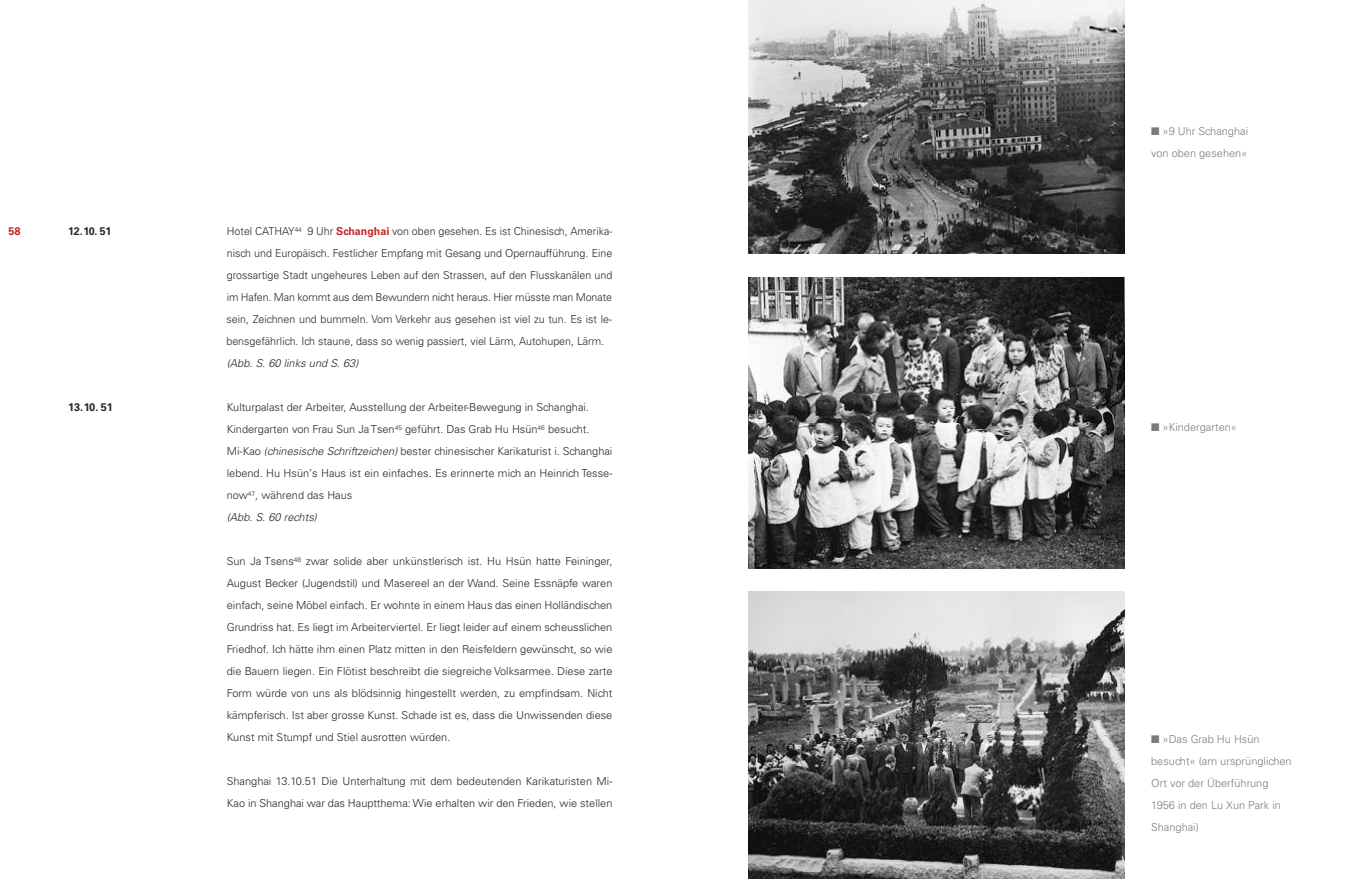
<style>
.page{position:relative;width:1361px;height:879px;background:#fff}
.page>*{position:absolute;margin:0;border:0;box-sizing:border-box;transform-origin:0 0}
.t1{font:300 11px/22px "Univers CE";color:#272627;text-align:justify}
.t2{font:300 11px/22px "Univers CE";color:#7d7d7d}
.t3{font:italic 300 11px "Univers CE";letter-spacing:.005em;color:#272627}
.t4{font:700 11px "Univers CE";color:#272627}
.t5{font:700 11px "Univers CE";color:#c4252a}
.s1{font-weight:700;color:#c4252a}
.s2{font-style:italic}
</style>
<div class="page">
<img style="left:748px;top:592px;width:376px;height:287px">
<img style="left:748px;top:0;width:376px;height:254px">
<img style="left:748px;top:277px;width:376px;height:292px">
<p class="t5" style="left:9px;top:224px;width:14px">58</p>
<p class="t4" style="left:68px;top:224px;width:45px">12.10. 51</p>
<p class="t1" style="left:226px;top:220px;width:387px">Hotel CATHAY<sup>44</sup> 9 Uhr <span class="s1">Schanghai</span> von oben gesehen. Es ist Chinesisch, Amerika&shy;nisch und Europäisch. Festlicher Empfang mit Gesang und Opernaufführung. Eine grossartige Stadt ungeheures Leben auf den Strassen, auf den Flusskanälen und im Hafen. Man kommt aus dem Bewundern nicht heraus. Hier müsste man Monate sein, Zeichnen und bummeln. Vom Verkehr aus gesehen ist viel zu tun. Es ist le&shy;bensgefährlich. Ich staune, dass so wenig passiert, viel Lärm, Autohupen, Lärm.</p>
<p class="t3" style="left:227px;top:357px;width:133px">(Abb. S. 60 links und S. 63)</p>
<p class="t4" style="left:68px;top:400px;width:46px">13.10. 51</p>
<p class="t1" style="left:227px;top:396px;width:387px;text-align:left">Kulturpalast der Arbeiter, Ausstellung der Arbeiter-Bewegung in Schanghai.<br>Kindergarten von Frau Sun Ja Tsen<sup>45</sup> geführt. Das Grab Hu Hsün<sup>46</sup> besucht.<br>Mi-Kao <span class="s2">(chinesische Schriftzeichen)</span> bester chinesischer Karikaturist i. Schanghai lebend. Hu Hsün’s Haus ist ein einfaches. Es erinnerte mich an Heinrich Tesse&shy;now<sup>47</sup>, während das Haus<br><span class="s2">(Abb. S. 60 rechts)</span></p>
<p class="t1" style="left:227px;top:550px;width:387px">Sun Ja Tsens<sup>48</sup> zwar solide aber unkünstlerisch ist. Hu Hsün hatte Feininger, August Becker (Jugendstil) und Masereel an der Wand. Seine Essnäpfe waren einfach, seine Möbel einfach. Er wohnte in einem Haus das einen Holländischen Grundriss hat. Es liegt im Arbeiterviertel. Er liegt leider auf einem scheusslichen Friedhof. Ich hätte ihm einen Platz mitten in den Reisfeldern gewünscht, so wie die Bauern liegen. Ein Flötist beschreibt die siegreiche Volksarmee. Diese zarte Form würde von uns als blödsinnig hingestellt werden, zu empfindsam. Nicht kämpferisch. Ist aber grosse Kunst. Schade ist es, dass die Unwissenden diese Kunst mit Stumpf und Stiel ausrotten würden.</p>
<p class="t1" style="left:227px;top:770px;width:387px">Shanghai 13.10.51 Die Unterhaltung mit dem bedeutenden Karikaturisten Mi-<br>Kao in Shanghai war das Hauptthema: Wie erhalten wir den Frieden, wie stellen</p>
<p class="t2" style="left:1151px;top:120px;width:98px">■ »9 Uhr Schanghai von oben gesehen«</p>
<p class="t2" style="left:1151px;top:416px;width:87px">■ »Kindergarten«</p>
<p class="t2" style="left:1151px;top:728px;width:142px">■ »Das Grab Hu Hsün besucht« (am ursprünglichen<br>Ort vor der Überführung<br>1956 in den Lu Xun Park in<br>Shanghai)</p>
</div>
